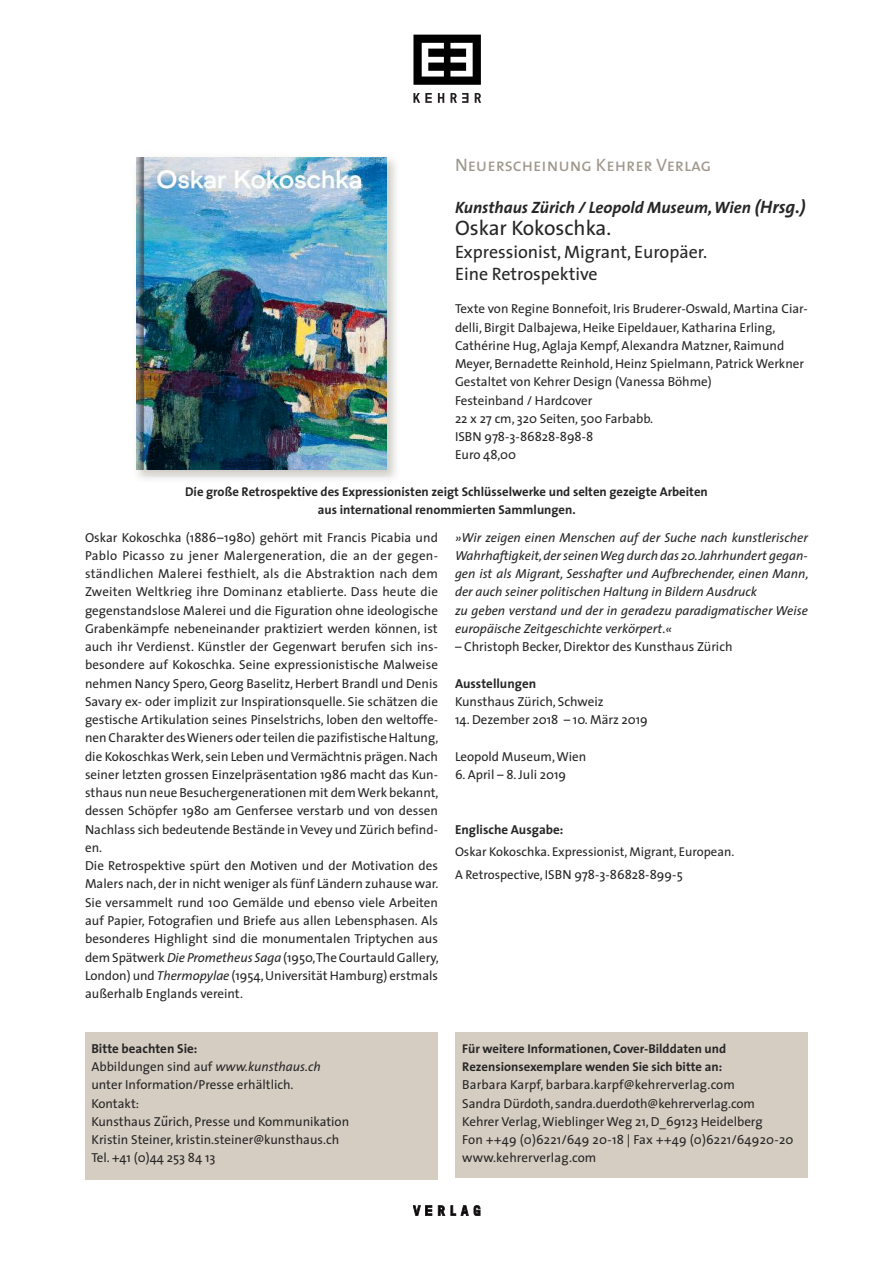
<style>
.page{position:relative;width:893px;height:1263px;background:#fff}
.page>*{position:absolute;margin:0;border:0;box-sizing:border-box;transform-origin:0 0}
.t1{font:21px "The Sans";color:#272627}
.t2{font:18px/22.5px "The Sans";color:#272627}
.t3{font:18px "The Sans Caps";color:#a0988c}
.t4{font:italic 700 16.5px "The Sans";color:#272627}
.t5{font:13.05px/18.3px "The Sans";color:#272627}
.t6{font:italic 13.05px/18.3px "The Sans";color:#272627}
.t7{font:700 13.05px "The Sans";color:#272627}
.t8{font:700 12.75px/18.3px "The Sans";color:#272627;text-align:center}
.t9{font:12.75px "The Sans";color:#272627}
.s1{font-size:18px}
.s2{font-style:italic}
.s3{font-size:12.75px}
.s4{font-weight:700}
.s5{font-family:"Menlo";font-weight:700;font-style:italic}
</style>
<div class="page">
<svg style="left:475px;top:93px;width:6px;height:10px"></svg>
<svg style="left:413px;top:93px;width:19px;height:10px"></svg>
<svg style="left:438px;top:93px;width:6px;height:10px"></svg>
<svg style="left:450px;top:93px;width:18px;height:10px"></svg>
<svg style="left:413px;top:35px;width:68px;height:50px"></svg>
<svg style="left:438px;top:1205px;width:7px;height:11px"></svg>
<svg style="left:451px;top:1205px;width:29px;height:11px"></svg>
<svg style="left:413px;top:1205px;width:19px;height:11px"></svg>
<div style="left:85px;top:1032px;width:353px;height:147px;background:#d5cdc1"></div>
<img style="left:136px;top:157px;width:269px;height:331px">
<img style="left:186px;top:486px;width:85px;height:2px">
<img style="left:136px;top:157px;width:250px;height:312px">
<div style="left:455px;top:1032px;width:353px;height:146px;background:#d5cdc1"></div>
<h2 class="t3" style="left:455px;top:159px;width:258px">Neuerscheinung Kehrer Verlag</h2>
<p class="t4" style="left:455px;top:200px;width:352px">Kunsthaus Zürich / Leopold Museum,Wien <span class="s1">(Hrsg.)</span></p>
<h1 class="t1" style="left:455px;top:220px;width:158px">Oskar Kokoschka.</h1>
<h2 class="t2" style="left:455px;top:242px;width:254px">Expressionist, Migrant, Europäer.<br>Eine Retrospektive</h2>
<p class="t5" style="left:455px;top:301px;width:354px">Texte von Regine Bonnefoit, Iris Bruderer-Oswald, Martina Ciar&shy;delli, Birgit Dalbajewa, Heike Eipeldauer, Katharina Erling, Cathérine Hug, Aglaja Kempf, Alexandra Matzner, Raimund Meyer, Bernadette Reinhold, Heinz Spielmann, Patrick Werkner Gestaltet von Kehrer Design (Vanessa Böhme)<br>Festeinband / Hardcover<br>22 x 27 cm, 320 Seiten, 500 Farbabb.<br>ISBN 978-3-86828-898-8<br>Euro 48,00</p>
<p class="t8" style="left:185px;top:484px;width:524px">Die große Retrospektive des Expressionisten zeigt Schlüsselwerke und selten gezeigte Arbeiten aus international renommierten Sammlungen.</p>
<p class="t5" style="left:85px;top:529px;width:355px">Oskar Kokoschka (1886–1980) gehört mit Francis Picabia und Pablo Picasso zu jener Malergeneration, die an der gegen&shy;ständlichen Malerei festhielt, als die Abstraktion nach dem Zweiten Weltkrieg ihre Dominanz etablierte. Dass heute die gegenstandslose Malerei und die Figuration ohne ideologische Grabenkämpfe nebeneinander praktiziert werden können, ist auch ihr Verdienst. Künstler der Gegenwart berufen sich ins&shy;besondere auf Kokoschka. Seine expressionistische Malweise nehmen Nancy Spero,Georg Baselitz,Herbert Brandl und Denis Savary ex- oder implizit zur Inspirationsquelle. Sie schätzen die gestische Artikulation seines Pinselstrichs, loben den weltoffe&shy;nen Charakter desWieners oder teilen die pazifistischeHaltung, die KokoschkasWerk, sein Leben undVermächtnis prägen.Nach seiner letzten grossen Einzelpräsentation 1986 macht das Kun&shy;sthaus nun neue Besuchergenerationen mit demWerk bekannt, dessen Schöpfer 1980 am Genfersee verstarb und von dessen Nachlass sich bedeutende Bestände inVevey und Zürich befind&shy;en.<br>Die Retrospektive spürt den Motiven und der Motivation des Malers nach,der in nicht weniger als fünf Ländern zuhause war.<br>Sie versammelt rund 100 Gemälde und ebenso viele Arbeiten auf Papier, Fotografien und Briefe aus allen Lebensphasen. Als besonderes Highlight sind die monumentalen Triptychen aus dem Spätwerk<span class="s2">Die Prometheus Saga</span> (1950,The CourtauldGallery, London) und <span class="s2">Thermopylae</span> (1954,Universität Hamburg) erstmals außerhalb Englands vereint.</p>
<p class="t6" style="left:455px;top:529px;width:355px">»Wir zeigen einen Menschen auf der Suche nach kunstlerischer Wahrhaftigkeit,derseinenWeg durch das 20.Jahrhundert gegan&shy;gen ist als Migrant, Sesshafter und Aufbrechender, einen Mann, der auch seiner politischen Haltung in Bildern Ausdruck<br>zu geben verstand und der in geradezu paradigmatischer Weise europäische Zeitgeschichte verkörpert.«</p>
<p class="t5" style="left:455px;top:639px;width:279px">– Christoph Becker, Direktor des Kunsthaus Zürich</p>
<p class="t7" style="left:455px;top:678px;width:83px">Ausstellungen</p>
<p class="t5" style="left:455px;top:694px;width:150px">Kunsthaus Zürich, Schweiz</p>
<p class="t5" style="left:455px;top:712px;width:194px">14. Dezember 2018 – 10. März 2019</p>
<p class="t5" style="left:455px;top:748px;width:133px">Leopold Museum,Wien</p>
<p class="t5" style="left:455px;top:767px;width:113px">6. April – 8. Juli 2019</p>
<p class="t7" style="left:455px;top:824px;width:110px">Englische Ausgabe:</p>
<p class="t9" style="left:455px;top:847px;width:281px">Oskar Kokoschka. Expressionist, Migrant, European.</p>
<p class="t5" style="left:455px;top:866px;width:229px"><span class="s3">A Retrospective</span>, ISBN 978-3-86828-899-5</p>
<p class="t5" style="left:91px;top:1040px;width:259px"><span class="s4">Bitte beachten Sie:<br></span>Abbildungen sind auf <span class="s2">www.kunsthaus.ch </span>unter Information/Presse erhältlich.<br>Kontakt:<br>Kunsthaus Z<span class="s5">̈</span>urich, Presse und Kommunikation<br>Kristin Steiner, kristin.steiner@kunsthaus.ch<br>Tel. +41 (0)44 253 84 13</p>
<p class="t8" style="left:462px;top:1040px;width:265px;text-align:left">Für weitere Informationen, Cover-Bilddaten und<br>Rezensionsexemplare wenden Sie sich bitte an:</p>
<p class="t5" style="left:462px;top:1077px;width:333px">Barbara Karpf, barbara.karpf@kehrerverlag.com<br>Sandra Dürdoth, sandra.duerdoth@kehrerverlag.com Kehrer Verlag,Wieblinger Weg 21, D_69123 Heidelberg<br>Fon ++49 (0)6221/649 20-18 | Fax ++49 (0)6221/64920-20 www.kehrerverlag.com</p>
</div>
